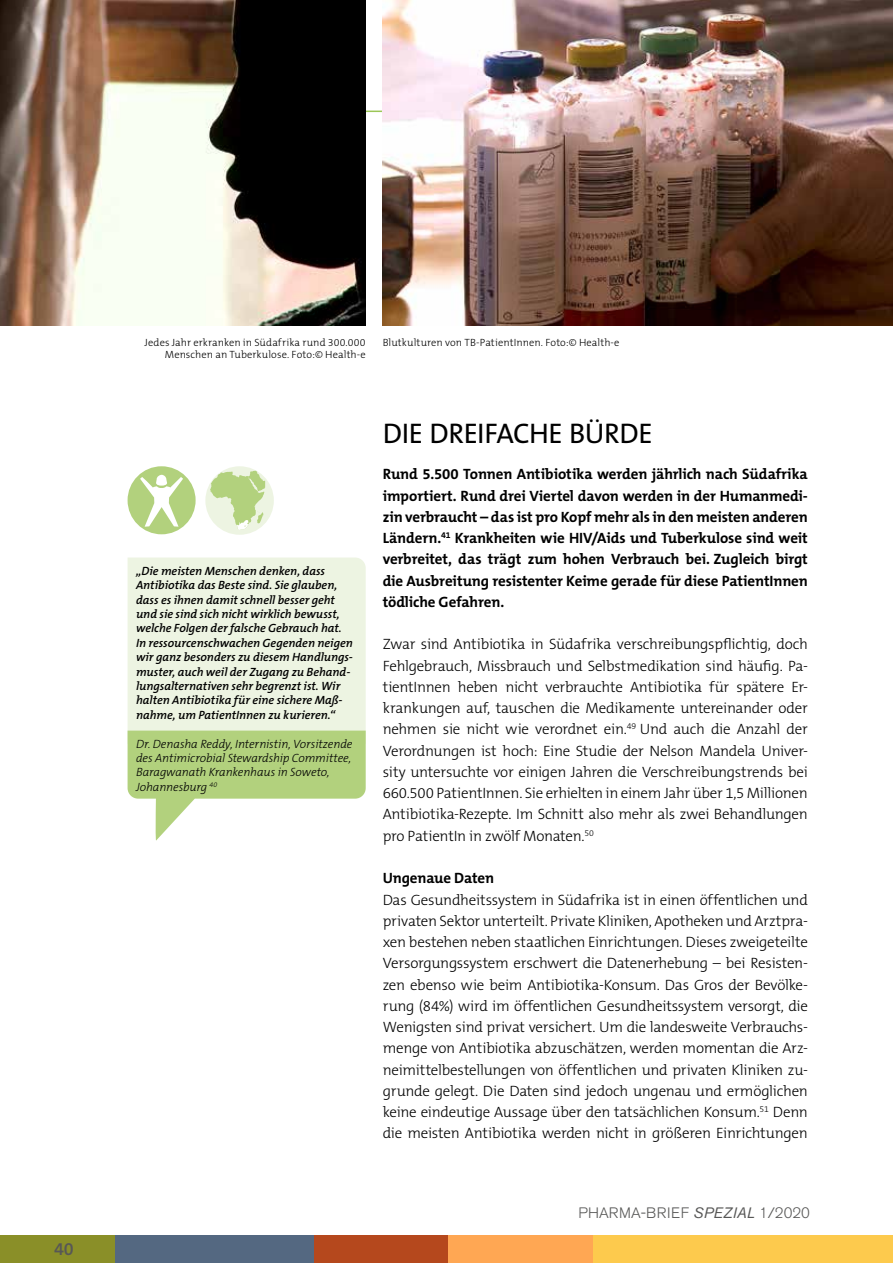
<style>
.page{position:relative;width:893px;height:1263px;background:#fff}
.page>*{position:absolute;margin:0;border:0;box-sizing:border-box;transform-origin:0 0}
.t1{font:28.5px "The Mix B5 Plain";letter-spacing:-.015em;color:#000}
.t2{font:600 18px "The Mix B6";color:#575756}
.t3{font:300 15px/21.3px "The Mix B3";letter-spacing:-.015em;color:#000;text-align:justify}
.t4{font:700 15px/21.3px "The Mix B7";letter-spacing:-.01em;color:#000;text-align:justify}
.t5{font:300 15px "Akzidenz Grotesk BE";letter-spacing:.01em;color:#575756}
.t6{font:italic 600 12px/14.4px "The Mix B6";letter-spacing:-.005em;color:#000}
.t7{font:italic 300 12px/14.4px "The Mix B3";letter-spacing:-.01em;color:#000}
.t8{font:300 10.5px/12.6px "The Mix B3";letter-spacing:.01em;color:#000;text-align:right}
.s1{font-family:"The Mix B7";font-weight:700}
.s2{font-weight:400;font-style:italic}
</style>
<div class="page">
<div style="left:0;top:1235px;width:132px;height:28px;background:#8a8f28"></div>
<div style="left:115px;top:1235px;width:308px;height:28px;background:#546881"></div>
<div style="left:592px;top:1235px;width:301px;height:28px;background:#fdca4d"></div>
<div style="left:315px;top:1235px;width:195px;height:28px;background:#b5481d"></div>
<div style="left:448px;top:1235px;width:145px;height:28px;background:#ffa753"></div>
<hr style="left:0;top:111px;width:893px;height:1px;background:#9cc657">
<svg style="left:128px;top:557px;width:238px;height:284px"></svg>
<img style="left:0;top:0;width:366px;height:325px">
<img style="left:383px;top:0;width:510px;height:325px">
<div style="left:128px;top:466px;width:68px;height:68px;background:#b2d17d;border-radius:50%"></div>
<svg style="left:140px;top:475px;width:43px;height:52px"></svg>
<div style="left:205px;top:466px;width:69px;height:69px;background:#edf4e2;border-radius:50%"></div>
<svg style="left:210px;top:471px;width:55px;height:59px"></svg>
<p class="t2" style="left:54px;top:1239px;width:21px">40</p>
<p class="t8" style="left:145px;top:336px;width:223px">Jedes Jahr erkranken in Südafrika rund 300.000<br>Menschen an Tuberkulose. Foto:© Health-e</p>
<p class="t8" style="left:383px;top:336px;width:238px">Blutkulturen von TB-PatientInnen. Foto:© Health-e</p>
<p class="t6" style="left:136px;top:564px;width:218px">„Die meisten Menschen denken, dass Antibiotika das Beste sind. Sie glauben, dass es ihnen damit schnell besser geht und sie sind sich nicht wirklich bewusst, welche Folgen der falsche Gebrauch hat.<br>In ressourcenschwachen Gegenden neigen wir ganz besonders zu diesem Handlungs&shy;muster, auch weil der Zugang zu Behand&shy;lungsalternativen sehr begrenzt ist. Wir halten Antibiotika für eine sichere Maß&shy;nahme, um PatientInnen zu kurieren.“</p>
<p class="t7" style="left:136px;top:737px;width:218px">Dr. Denasha Reddy, Internistin, Vorsitzende des Antimicrobial Stewardship Committee, Baragwanath Krankenhaus in Soweto, Johannesburg <sup>40</sup></p>
<p class="t1" style="left:383px;top:418px;width:272px">DIE DREIFACHE BÜRDE</p>
<p class="t4" style="left:383px;top:464px;width:427px">Rund 5.500 Tonnen Antibiotika werden jährlich nach Südafrika importiert. Rund drei Viertel davon werden in der Humanmedi&shy;zin verbraucht – das ist pro Kopf mehr als in den meisten anderen Ländern.<sup>41</sup> Krankheiten wie HIV/Aids und Tuberkulose sind weit verbreitet, das trägt zum hohen Verbrauch bei. Zugleich birgt die Ausbreitung resistenter Keime gerade für diese PatientInnen tödliche Gefahren.</p>
<p class="t3" style="left:383px;top:634px;width:427px">Zwar sind Antibiotika in Südafrika verschreibungspflichtig, doch Fehlgebrauch, Missbrauch und Selbstmedikation sind häufig. Pa&shy;tientInnen heben nicht verbrauchte Antibiotika für spätere Er&shy;krankungen auf, tauschen die Medikamente untereinander oder nehmen sie nicht wie verordnet ein.<sup>49</sup> Und auch die Anzahl der Verordnungen ist hoch: Eine Studie der Nelson Mandela Univer&shy;sity untersuchte vor einigen Jahren die Verschreibungstrends bei 660.500 PatientInnen. Sie erhielten in einem Jahr über 1,5 Millionen Antibiotika-Rezepte. Im Schnitt also mehr als zwei Behandlungen pro PatientIn in zwölf Monaten.<sup>50</sup></p>
<p class="t3" style="left:383px;top:868px;width:427px;text-align:left"><span class="s1">Ungenaue Daten<br></span>Das Gesundheitssystem in Südafrika ist in einen öffentlichen und privaten Sektor unterteilt. Private Kliniken, Apotheken und Arztpra&shy;xen bestehen neben staatlichen Einrichtungen. Dieses zweigeteilte Versorgungssystem erschwert die Datenerhebung – bei Resisten&shy;zen ebenso wie beim Antibiotika-Konsum. Das Gros der Bevölke&shy;rung (84%) wird im öffentlichen Gesundheitssystem versorgt, die Wenigsten sind privat versichert. Um die landesweite Verbrauchs&shy;menge von Antibiotika abzuschätzen, werden momentan die Arz&shy;neimittelbestellungen von öffentlichen und privaten Kliniken zu&shy;grunde gelegt. Die Daten sind jedoch ungenau und ermöglichen keine eindeutige Aussage über den tatsächlichen Konsum.<sup>51</sup> Denn die meisten Antibiotika werden nicht in größeren Einrichtungen</p>
<p class="t5" style="left:579px;top:1204px;width:233px">PHARMA-BRIEF <span class="s2">SPEZIAL</span> 1/2020</p>
</div>
